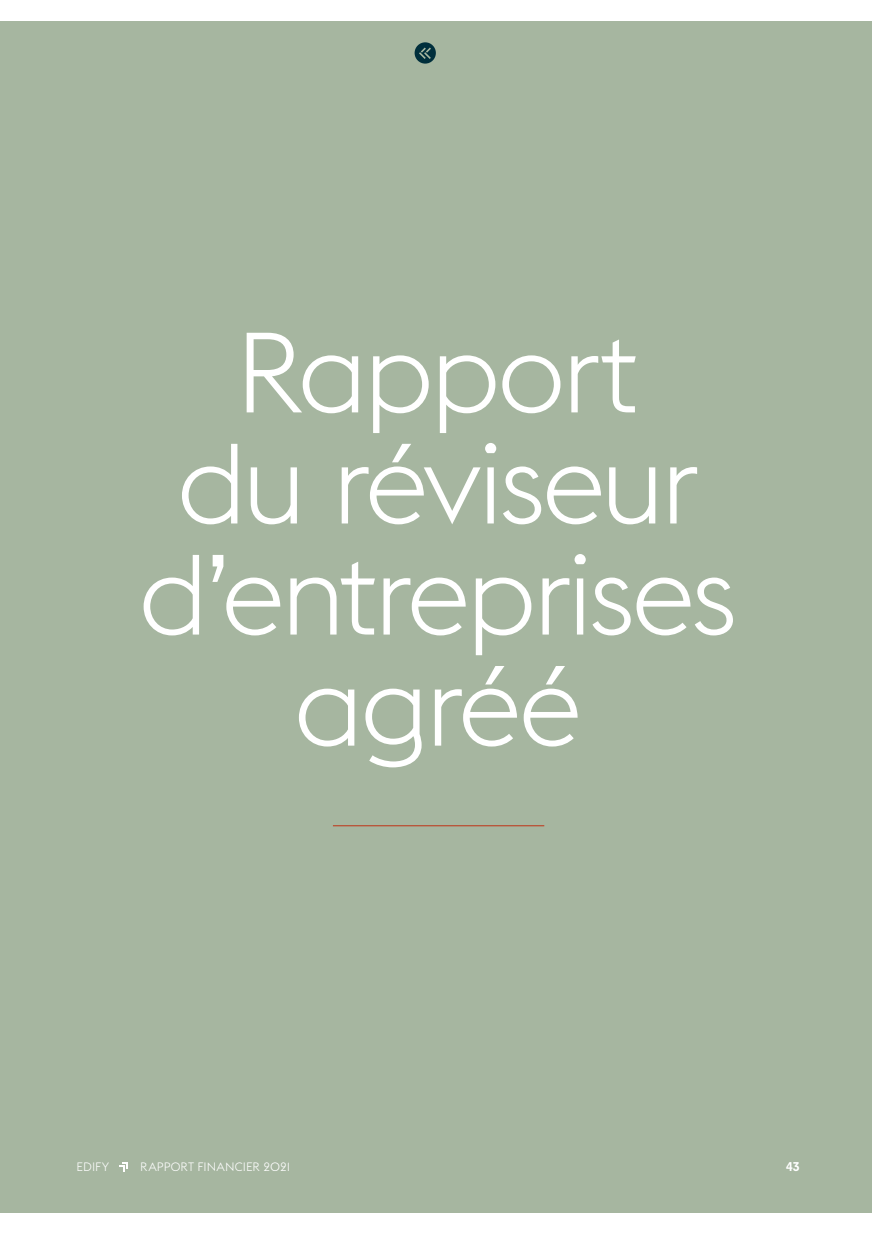
<style>
.page{position:relative;width:893px;height:1234px;background:#fff}
.page>*{position:absolute;margin:0;border:0;box-sizing:border-box;transform-origin:0 0}
.t1{font:300 112.05px/111px "Euclid Flex";letter-spacing:-.045em;color:#fff;text-align:center}
.t2{font:300 12px "Euclid Flex";letter-spacing:.01em;color:#fff}
.t3{font:800 12px "Neuzeit SLT Std";color:#fff}
</style>
<div class="page">
<div style="left:0;top:21px;width:872px;height:1191px;background:#a6b6a0"></div>
<svg style="left:119px;top:1162px;width:8px;height:8px"></svg>
<hr style="left:333px;top:825px;width:211px;height:1px;background:#c03316">
<svg style="left:415px;top:42px;width:21px;height:22px"></svg>
<p class="t1" style="left:138px;top:318px;width:602px">Rapport<br>du réviseur d’entreprises agréé</p>
<p class="t2" style="left:77px;top:1159px;width:34px">EDIFY</p>
<p class="t2" style="left:140px;top:1159px;width:151px">RAPPORT FINANCIER 2021</p>
<p class="t3" style="left:786px;top:1158px;width:15px">43</p>
</div>
